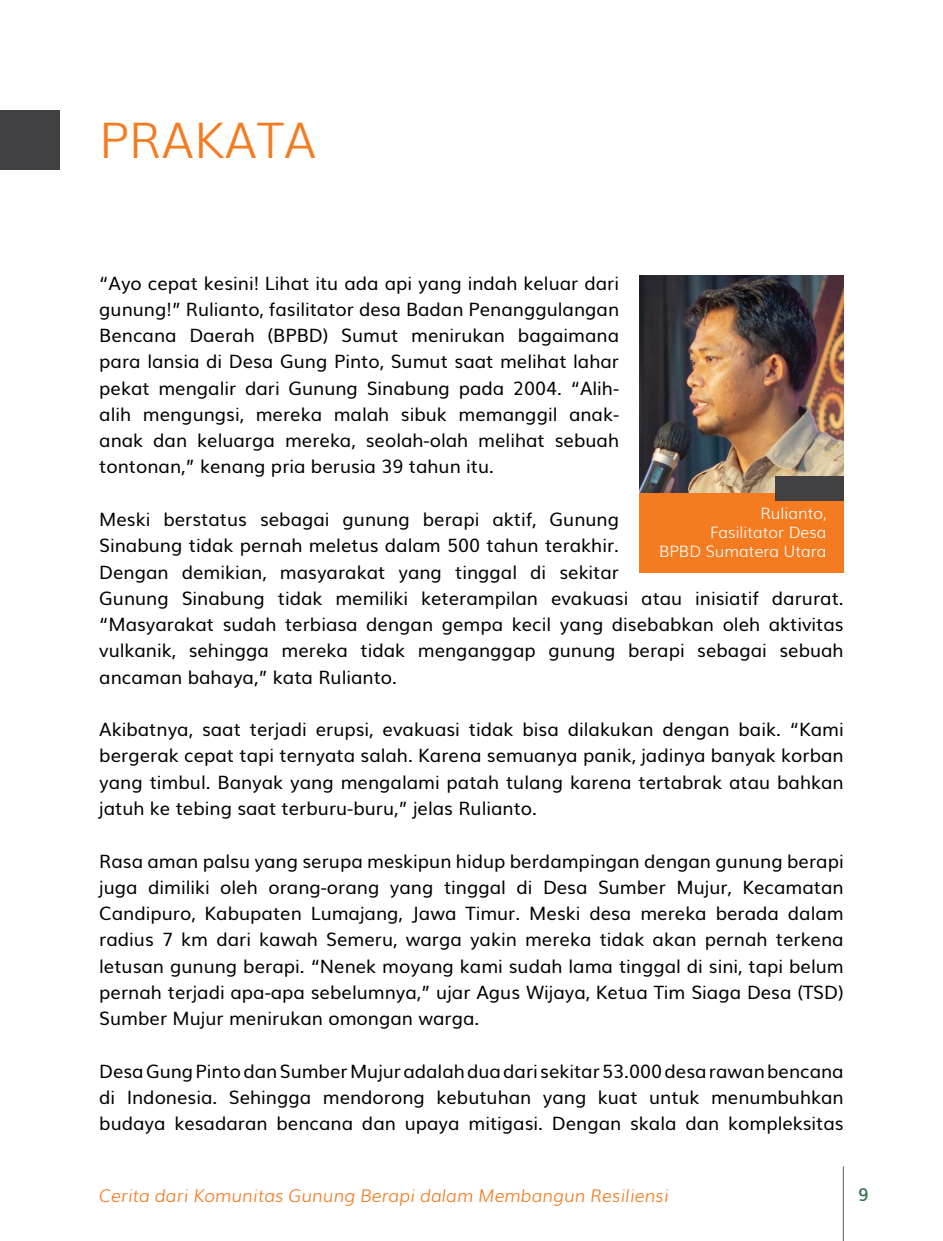
<style>
.page{position:relative;width:943px;height:1241px;background:#fff}
.page>*{position:absolute;margin:0;border:0;box-sizing:border-box;transform-origin:0 0}
.t1{font:300 49px "Muli";color:#f47b20}
.t2{font:18.38px/26.2px "Muli";color:#000;text-align:justify}
.t3{font:italic 300 17.5px "Muli";color:#f47b20}
.t4{font:600 17.5px "Muli";color:#34704e}
.t5{font:300 15.75px/18.9px "Muli";color:#fff;text-align:right}
</style>
<div class="page">
<hr style="left:842px;top:1166px;width:1px;height:74px;background:#58595b">
<div style="left:0;top:110px;width:60px;height:59px;background:#414042"></div>
<div style="left:639px;top:492px;width:204px;height:80px;background:#f47b20"></div>
<img style="left:639px;top:276px;width:204px;height:216px">
<div style="left:775px;top:476px;width:68px;height:25px;background:#414042"></div>
<h1 class="t1" style="left:99px;top:102px;width:219px">PRAKATA</h1>
<p class="t2" style="left:99px;top:268px;width:521px">“Ayo cepat kesini! Lihat itu ada api yang indah keluar dari gunung!” Rulianto, fasilitator desa Badan Penanggulangan Bencana Daerah (BPBD) Sumut menirukan bagaimana para lansia di Desa Gung Pinto, Sumut saat melihat lahar pekat mengalir dari Gunung Sinabung pada 2004. “Alih&shy;alih mengungsi, mereka malah sibuk memanggil anak&shy;anak dan keluarga mereka, seolah-olah melihat sebuah tontonan,” kenang pria berusia 39 tahun itu.</p>
<p class="t2" style="left:99px;top:504px;width:746px;text-align:left">Meski berstatus sebagai gunung berapi aktif, Gunung<br>Sinabung tidak pernah meletus dalam 500 tahun terakhir.<br>Dengan demikian, masyarakat yang tinggal di sekitar<br>Gunung Sinabung tidak memiliki keterampilan evakuasi atau inisiatif darurat. “Masyarakat sudah terbiasa dengan gempa kecil yang disebabkan oleh aktivitas vulkanik, sehingga mereka tidak menganggap gunung berapi sebagai sebuah ancaman bahaya,” kata Rulianto.</p>
<p class="t2" style="left:99px;top:714px;width:746px">Akibatnya, saat terjadi erupsi, evakuasi tidak bisa dilakukan dengan baik. “Kami bergerak cepat tapi ternyata salah. Karena semuanya panik, jadinya banyak korban yang timbul. Banyak yang mengalami patah tulang karena tertabrak atau bahkan jatuh ke tebing saat terburu-buru,” jelas Rulianto.</p>
<p class="t2" style="left:99px;top:846px;width:746px">Rasa aman palsu yang serupa meskipun hidup berdampingan dengan gunung berapi juga dimiliki oleh orang-orang yang tinggal di Desa Sumber Mujur, Kecamatan Candipuro, Kabupaten Lumajang, Jawa Timur. Meski desa mereka berada dalam radius 7 km dari kawah Semeru, warga yakin mereka tidak akan pernah terkena letusan gunung berapi. “Nenek moyang kami sudah lama tinggal di sini, tapi belum pernah terjadi apa-apa sebelumnya,” ujar Agus Wijaya, Ketua Tim Siaga Desa (TSD)<br>Sumber Mujur menirukan omongan warga.</p>
<p class="t2" style="left:99px;top:1056px;width:746px">Desa Gung Pinto dan Sumber Mujur adalah dua dari sekitar 53.000 desa rawan bencana di Indonesia. Sehingga mendorong kebutuhan yang kuat untuk menumbuhkan budaya kesadaran bencana dan upaya mitigasi. Dengan skala dan kompleksitas</p>
<p class="t5" style="left:659px;top:503px;width:169px">Rulianto,<br>Fasilitator Desa<br>BPBD Sumatera Utara</p>
<p class="t3" style="left:99px;top:1181px;width:571px">Cerita dari Komunitas Gunung Berapi dalam Membangun Resiliensi</p>
<p class="t4" style="left:858px;top:1179px;width:12px">9</p>
</div>
